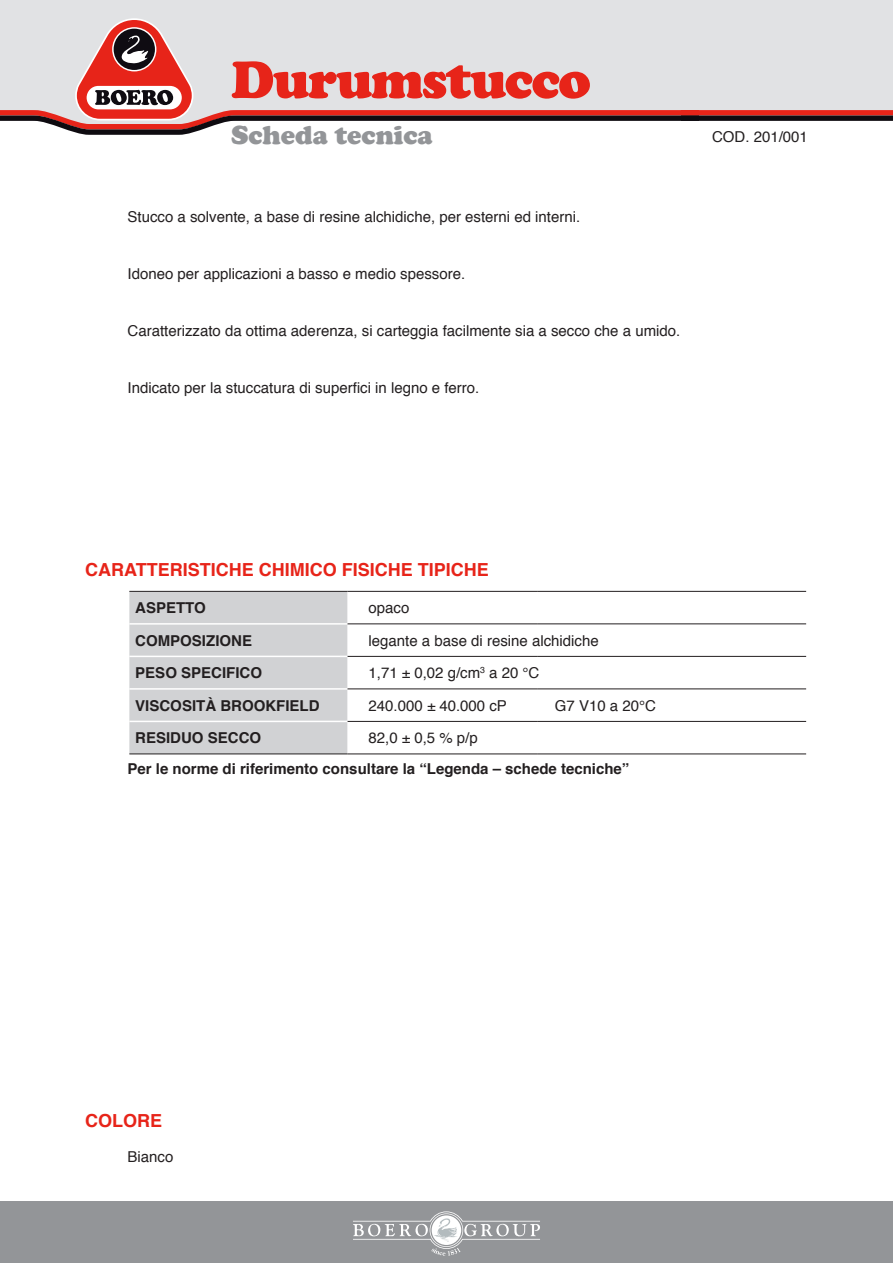
<style>
.page{position:relative;width:893px;height:1263px;background:#fff}
.page>*{position:absolute;margin:0;border:0;box-sizing:border-box;transform-origin:0 0}
.t1{font:900 54px "Cooper";letter-spacing:-.025em;color:#e72419}
.t2{font:900 27px "Cooper";color:#939598}
.t3{font:700 18px "Helvetica";color:#e72419}
.t4{font:15px "Helvetica";color:#231f20}
.t5{font:700 15px "Helvetica";color:#231f20}
</style>
<div class="page">
<div style="left:0;top:0;width:893px;height:18px;background:#e1e2e4"></div>
<div style="left:0;top:1201px;width:893px;height:62px;background:#939598"></div>
<svg style="left:353px;top:1211px;width:187px;height:45px"></svg>
<svg style="left:0;top:18px;width:893px;height:117px;background:#d8c7c8"></svg>
<div style="left:129px;top:592px;width:218px;height:161px;background:#d1d2d4"></div>
<hr style="left:347px;top:623px;width:191px;height:1px;background:#231f20">
<hr style="left:538px;top:623px;width:268px;height:1px;background:#231f20">
<hr style="left:347px;top:656px;width:191px;height:1px;background:#231f20">
<hr style="left:538px;top:656px;width:268px;height:1px;background:#231f20">
<hr style="left:347px;top:688px;width:191px;height:1px;background:#231f20">
<hr style="left:538px;top:688px;width:268px;height:1px;background:#231f20">
<hr style="left:347px;top:721px;width:191px;height:1px;background:#231f20">
<hr style="left:538px;top:721px;width:268px;height:1px;background:#231f20">
<hr style="left:129px;top:753px;width:218px;height:1px;background:#231f20">
<hr style="left:347px;top:753px;width:191px;height:1px;background:#231f20">
<hr style="left:538px;top:753px;width:268px;height:1px;background:#231f20">
<hr style="left:129px;top:591px;width:218px;height:1px;background:#231f20">
<hr style="left:347px;top:591px;width:191px;height:1px;background:#231f20">
<hr style="left:538px;top:591px;width:268px;height:1px;background:#231f20">
<hr style="left:129px;top:623px;width:218px;height:2px;background:#fff">
<hr style="left:129px;top:656px;width:218px;height:1px;background:#fff">
<hr style="left:129px;top:688px;width:218px;height:2px;background:#fff">
<hr style="left:129px;top:721px;width:218px;height:1px;background:#fff">
<h1 class="t1" style="left:231px;top:48px;width:361px">Durumstucco</h1>
<h2 class="t2" style="left:231px;top:119px;width:203px">Scheda tecnica</h2>
<p class="t4" style="left:128px;top:205px;width:454px">Stucco a solvente, a base di resine alchidiche, per esterni ed interni.</p>
<p class="t4" style="left:128px;top:262px;width:339px">Idoneo per applicazioni a basso e medio spessore.</p>
<p class="t4" style="left:128px;top:319px;width:554px">Caratterizzato da ottima aderenza, si carteggia facilmente sia a secco che a umido.</p>
<p class="t4" style="left:128px;top:376px;width:353px">Indicato per la stuccatura di superfici in legno e ferro.</p>
<p class="t4" style="left:712px;top:125px;width:97px">COD. 201/001</p>
<p class="t3" style="left:85px;top:556px;width:405px">CARATTERISTICHE CHIMICO FISICHE TIPICHE</p>
<p class="t5" style="left:135px;top:596px;width:72px">ASPETTO</p>
<p class="t4" style="left:369px;top:596px;width:42px">opaco</p>
<p class="t5" style="left:135px;top:628px;width:118px">COMPOSIZIONE</p>
<p class="t4" style="left:369px;top:629px;width:232px">legante a base di resine alchidiche</p>
<p class="t5" style="left:135px;top:661px;width:128px">PESO SPECIFICO</p>
<p class="t4" style="left:369px;top:661px;width:172px">1,71 ± 0,02 g/cm<sup>3</sup> a 20 °C</p>
<p class="t5" style="left:135px;top:693px;width:186px">VISCOSITÀ BROOKFIELD</p>
<p class="t4" style="left:369px;top:694px;width:140px">240.000 ± 40.000 cP</p>
<p class="t4" style="left:555px;top:694px;width:103px">G7 V10 a 20°C</p>
<p class="t5" style="left:135px;top:726px;width:127px">RESIDUO SECCO</p>
<p class="t4" style="left:369px;top:726px;width:111px">82,0 ± 0,5 % p/p</p>
<p class="t5" style="left:128px;top:756px;width:503px">Per le norme di riferimento consultare la “Legenda – schede tecniche”</p>
<p class="t3" style="left:85px;top:1106px;width:79px">COLORE</p>
<p class="t4" style="left:128px;top:1145px;width:47px">Bianco</p>
</div>
